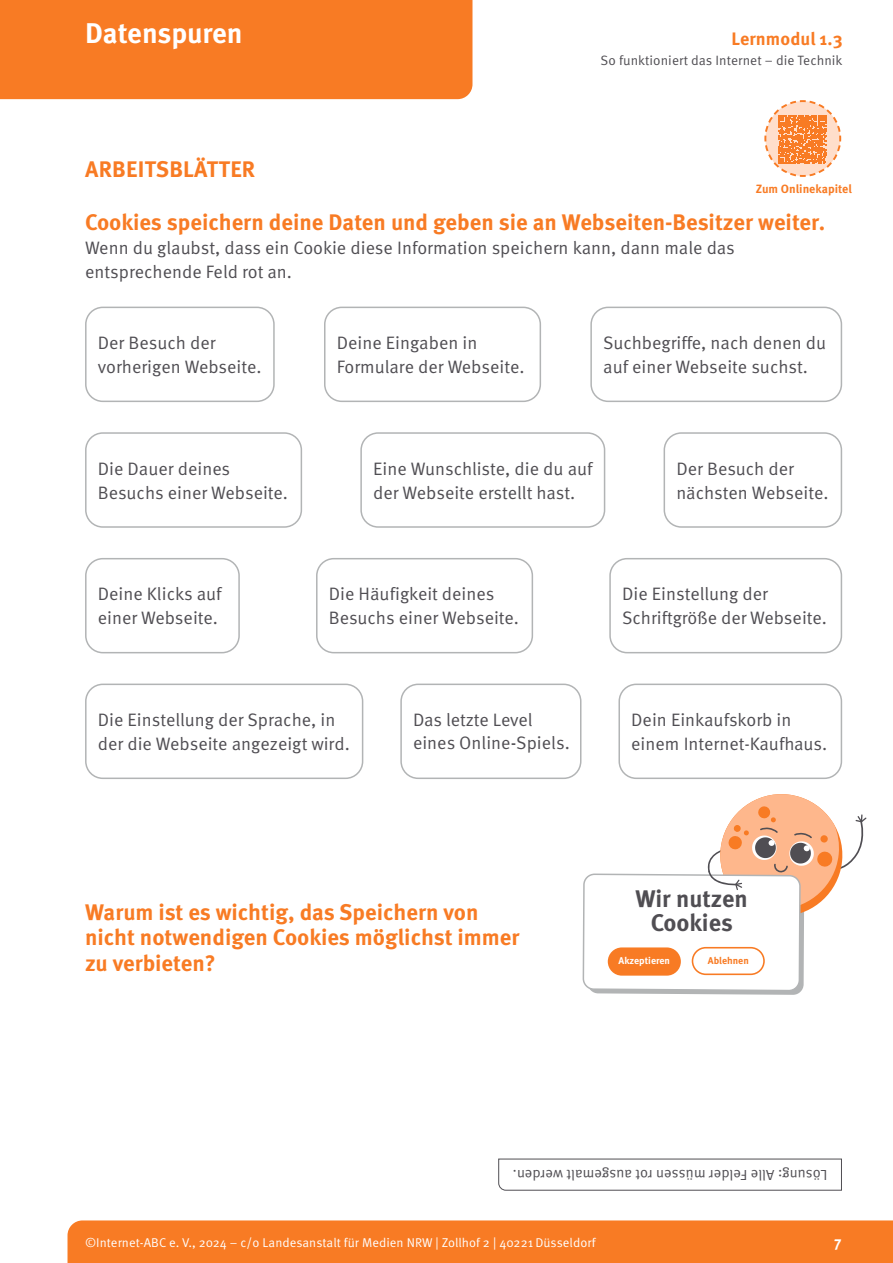
<style>
.page{position:relative;width:893px;height:1263px;background:#fff}
.page>*{position:absolute;margin:0;border:0;box-sizing:border-box;transform-origin:0 0}
.t1{font:700 28.5px "Meta Pro";letter-spacing:-.005em;color:#fff}
.t2{font:700 24px/24px "Meta Pro";color:#504e53;text-align:center}
.t3{font:700 22.5px/25.5px "Meta Pro";color:#f87b24}
.t4{font:18px/24px "Meta Pro Norm";color:#504e53}
.t5{font:700 18px "Meta Pro";letter-spacing:.005em;color:#f87b24}
.t6{font:700 15px "Meta Pro";color:#fff}
.t7{font:14.55px "Meta Pro Norm";color:#504e53}
.t8{font:13.5px "Meta Pro Norm";letter-spacing:.005em;color:#504e53}
.t9{font:12.75px "Meta Pro Norm";letter-spacing:.005em;color:#fff}
.t10{font:700 12px "Meta Pro";color:#f87b24}
.t11{font:700 9.9px "Meta Pro";color:#fff}
.t12{font:700 9.9px "Meta Pro";color:#f87b24}
.s1{font-family:"Meta OT"}
</style>
<div class="page">
<div style="left:0;top:0;width:472px;height:99px;background:#f87b24"></div>
<div style="left:68px;top:1220px;width:825px;height:43px;background:#f87b24"></div>
<svg style="left:498px;top:1158px;width:344px;height:33px"></svg>
<svg style="left:582px;top:938px;width:219px;height:325px"></svg>
<svg style="left:583px;top:794px;width:284px;height:201px"></svg>
<div style="left:85px;top:432px;width:217px;height:96px;border:2px solid #b2b4b5;border-radius:17px"></div>
<div style="left:664px;top:432px;width:178px;height:96px;border:2px solid #b2b4b5;border-radius:17px"></div>
<div style="left:360px;top:432px;width:245px;height:96px;border:2px solid #b2b4b5;border-radius:17px"></div>
<div style="left:400px;top:684px;width:181px;height:95px;border:2px solid #b2b4b5;border-radius:17px"></div>
<div style="left:618px;top:684px;width:224px;height:95px;border:2px solid #b2b4b5;border-radius:17px"></div>
<div style="left:85px;top:684px;width:278px;height:95px;border:2px solid #b2b4b5;border-radius:17px"></div>
<div style="left:85px;top:307px;width:190px;height:95px;border:2px solid #b2b4b5;border-radius:17px"></div>
<div style="left:324px;top:307px;width:217px;height:95px;border:2px solid #b2b4b5;border-radius:17px"></div>
<div style="left:590px;top:307px;width:252px;height:95px;border:2px solid #b2b4b5;border-radius:17px"></div>
<div style="left:85px;top:558px;width:155px;height:95px;border:2px solid #b2b4b5;border-radius:17px"></div>
<div style="left:316px;top:558px;width:217px;height:95px;border:2px solid #b2b4b5;border-radius:17px"></div>
<div style="left:609px;top:558px;width:233px;height:95px;border:2px solid #b2b4b5;border-radius:17px"></div>
<svg style="left:764px;top:100px;width:78px;height:77px"></svg>
<h1 class="t1" style="left:85px;top:11px;width:159px">Datenspuren</h1>
<p class="t3" style="left:85px;top:155px;width:172px">ARBEITSBLÄTTER</p>
<p class="t5" style="left:731px;top:24px;width:113px">Lernmodul 1.3</p>
<p class="t8" style="left:601px;top:50px;width:243px">So funktioniert das Internet – die Technik</p>
<p class="t10" style="left:756px;top:180px;width:98px">Zum Onlinekapitel</p>
<p class="t3" style="left:85px;top:208px;width:742px">Cookies speichern deine Daten und geben sie an Webseiten-Besitzer weiter.</p>
<p class="t4" style="left:85px;top:234px;width:651px">Wenn du glaubst, dass ein Cookie diese Information speichern kann, dann male das entsprechende Feld rot an.</p>
<p class="t4" style="left:98px;top:330px;width:165px">Der Besuch der vorherigen Webseite.</p>
<p class="t4" style="left:337px;top:330px;width:189px">Deine Eingaben in<br>Formulare der Webseite.</p>
<p class="t4" style="left:603px;top:330px;width:225px">Suchbegriffe, nach denen du auf einer Webseite suchst.</p>
<p class="t4" style="left:98px;top:455px;width:192px">Die Dauer deines<br>Besuchs einer Webseite.</p>
<p class="t4" style="left:676px;top:455px;width:154px">Der Besuch der nächsten Webseite.</p>
<p class="t4" style="left:373px;top:455px;width:221px">Eine Wunschliste, die du auf der Webseite erstellt hast.</p>
<p class="t4" style="left:98px;top:581px;width:125px">Deine Klicks auf einer Webseite.</p>
<p class="t4" style="left:329px;top:581px;width:192px">Die Häufigkeit deines<br>Besuchs einer Webseite.</p>
<p class="t4" style="left:622px;top:581px;width:206px">Die Einstellung der<br>Schriftgröße der Webseite.</p>
<p class="t4" style="left:98px;top:707px;width:254px">Die Einstellung der Sprache, in der die Webseite angezeigt wird.</p>
<p class="t4" style="left:413px;top:707px;width:158px;line-height:23.2px">Das letzte Level eines Online<span class="s1">-</span>Spiels.</p>
<p class="t4" style="left:631px;top:707px;width:198px">Dein Einkaufskorb in einem Internet-Kaufhaus.</p>
<p class="t3" style="left:85px;top:897px;width:436px">Warum ist es wichtig, das Speichern von nicht notwendigen Cookies möglichst immer zu verbieten?</p>
<h2 class="t2" style="left:635px;top:885px;width:114px">Wir nutzen<br>Cookies</h2>
<p class="t11" style="left:618px;top:953px;width:53px">Akzeptieren</p>
<p class="t12" style="left:708px;top:953px;width:42px">Ablehnen</p>
<p class="t7" style="left:827px;top:1185px;width:316px;rotate:-180deg">Lösung: Alle Felder müssen rot ausgemalt werden.</p>
<p class="t9" style="left:85px;top:1232px;width:512px">©Internet-ABC e. V., 2024 – c/o Landesanstalt für Medien NRW | Zollhof 2 | 40221 Düsseldorf</p>
<p class="t6" style="left:834px;top:1230px;width:9px">7</p>
</div>
